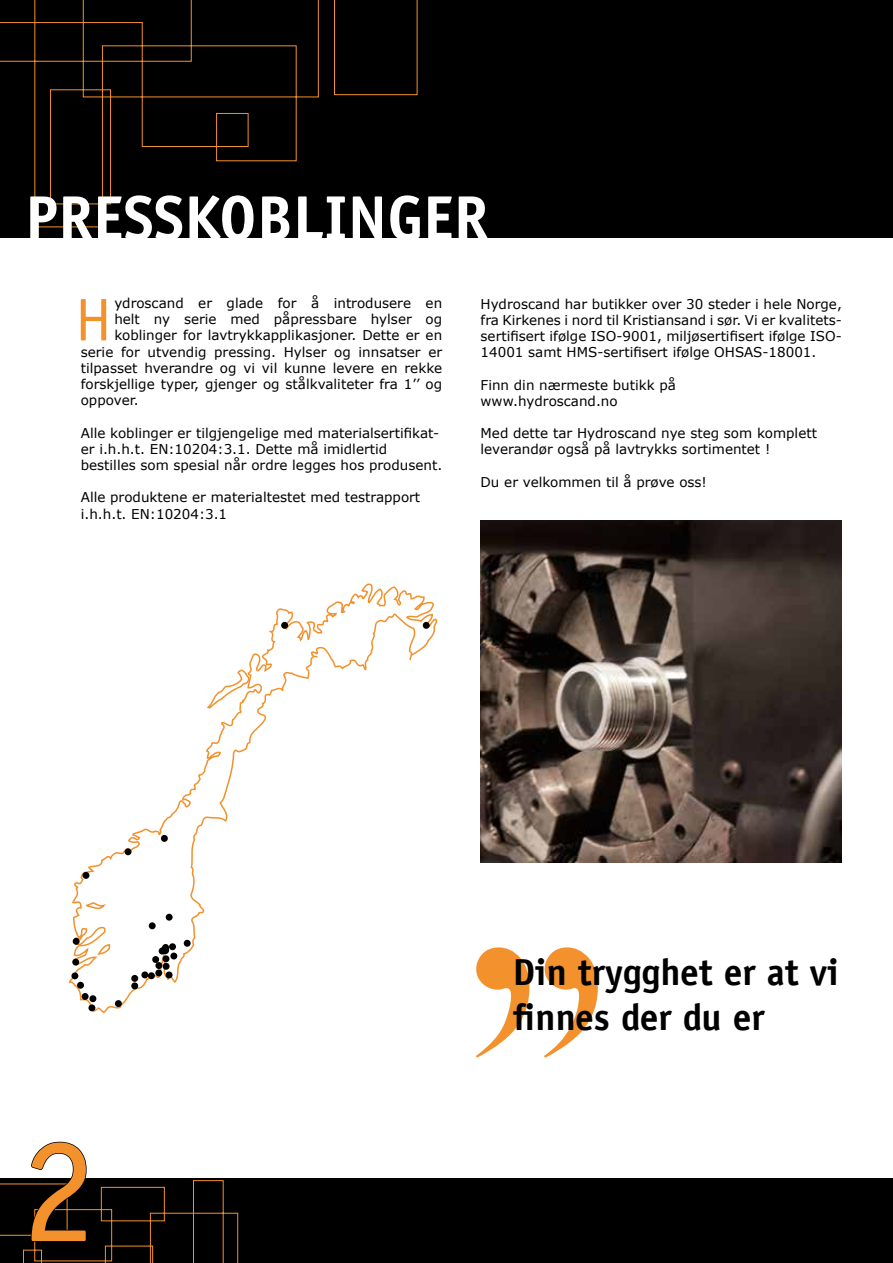
<style>
.page{position:relative;width:893px;height:1263px;background:#fff}
.page>*{position:absolute;margin:0;border:0;box-sizing:border-box;transform-origin:0 0}
.t1{font:409.65px "Felix Titling";color:#f3912d}
.t2{font:150px "Officina Sans LT";color:#f3912d}
.t3{font:700 63px "Officina Sans LT";color:#fff}
.t4{font:60.3px "Officina Sans LT";color:#f3912d}
.t5{font:700 37.5px/45px "Officina Sans LT";color:#000}
.t6{font:13.5px/16.2px "Verdana";color:#000}
</style>
<div class="page">
<div style="left:0;top:0;width:893px;height:238px;background:#000"></div>
<div style="left:0;top:1178px;width:893px;height:85px;background:#000"></div>
<svg style="left:0;top:0;width:417px;height:227px"></svg>
<svg style="left:0;top:1141px;width:239px;height:122px"></svg>
<svg style="left:68px;top:583px;width:370px;height:430px"></svg>
<svg style="left:310px;top:613px;width:107px;height:58px"></svg>
<div style="left:89px;top:995px;width:7px;height:7px;background:#000;border-radius:50%"></div>
<div style="left:161px;top:946px;width:8px;height:8px;background:#000;border-radius:50%"></div>
<div style="left:184px;top:940px;width:7px;height:7px;background:#000;border-radius:50%"></div>
<div style="left:115px;top:1000px;width:7px;height:7px;background:#000;border-radius:50%"></div>
<div style="left:88px;top:1004px;width:7px;height:7px;background:#000;border-radius:50%"></div>
<div style="left:77px;top:982px;width:7px;height:7px;background:#000;border-radius:50%"></div>
<div style="left:71px;top:972px;width:7px;height:7px;background:#000;border-radius:50%"></div>
<div style="left:82px;top:993px;width:7px;height:7px;background:#000;border-radius:50%"></div>
<div style="left:161px;top:835px;width:7px;height:7px;background:#000;border-radius:50%"></div>
<div style="left:423px;top:622px;width:7px;height:7px;background:#000;border-radius:50%"></div>
<div style="left:281px;top:622px;width:7px;height:7px;background:#000;border-radius:50%"></div>
<div style="left:83px;top:872px;width:6px;height:7px;background:#000;border-radius:50%"></div>
<div style="left:148px;top:972px;width:7px;height:7px;background:#000;border-radius:50%"></div>
<div style="left:131px;top:982px;width:7px;height:7px;background:#000;border-radius:50%"></div>
<div style="left:155px;top:969px;width:7px;height:7px;background:#000;border-radius:50%"></div>
<div style="left:163px;top:963px;width:7px;height:7px;background:#000;border-radius:50%"></div>
<div style="left:166px;top:971px;width:7px;height:7px;background:#000;border-radius:50%"></div>
<div style="left:159px;top:947px;width:7px;height:7px;background:#000;border-radius:50%"></div>
<div style="left:162px;top:944px;width:7px;height:7px;background:#000;border-radius:50%"></div>
<div style="left:169px;top:943px;width:7px;height:7px;background:#000;border-radius:50%"></div>
<div style="left:155px;top:962px;width:7px;height:7px;background:#000;border-radius:50%"></div>
<div style="left:149px;top:922px;width:7px;height:7px;background:#000;border-radius:50%"></div>
<div style="left:166px;top:914px;width:7px;height:7px;background:#000;border-radius:50%"></div>
<div style="left:152px;top:956px;width:7px;height:7px;background:#000;border-radius:50%"></div>
<div style="left:141px;top:971px;width:7px;height:7px;background:#000;border-radius:50%"></div>
<div style="left:131px;top:975px;width:7px;height:7px;background:#000;border-radius:50%"></div>
<div style="left:73px;top:938px;width:7px;height:7px;background:#000;border-radius:50%"></div>
<div style="left:72px;top:959px;width:7px;height:6px;background:#000;border-radius:50%"></div>
<div style="left:162px;top:955px;width:7px;height:7px;background:#000;border-radius:50%"></div>
<div style="left:170px;top:952px;width:7px;height:7px;background:#000;border-radius:50%"></div>
<div style="left:125px;top:848px;width:7px;height:7px;background:#000;border-radius:50%"></div>
<img style="left:480px;top:520px;width:362px;height:342px">
<h3 class="t3" style="left:26px;top:179px;width:465px">PRESSKOBLINGER</h3>
<h3 class="t4" style="left:75px;top:285px;width:38px">H</h3>
<p class="t6" style="left:114px;top:295px;width:329px">ydroscand er glade for å introdusere en</p>
<p class="t6" style="left:114px;top:311px;width:329px">helt ny serie med påpressbare hylser og</p>
<p class="t6" style="left:114px;top:327px;width:329px">koblinger for lavtrykkapplikasjoner. Dette er en</p>
<p class="t6" style="left:81px;top:343px;width:363px">serie for utvendig pressing. Hylser og innsatser er</p>
<p class="t6" style="left:81px;top:360px;width:363px">tilpasset hverandre og vi vil kunne levere en rekke</p>
<p class="t6" style="left:81px;top:376px;width:363px">forskjellige typer, gjenger og stålkvaliteter fra 1’’ og</p>
<p class="t6" style="left:81px;top:392px;width:59px">oppover.</p>
<p class="t6" style="left:81px;top:424px;width:363px">Alle koblinger er tilgjengelige med materialsertifikat&shy;er i.h.h.t. EN:10204:3.1. Dette må imidlertid bestilles som spesial når ordre legges hos produsent.</p>
<p class="t6" style="left:81px;top:489px;width:341px">Alle produktene er materialtestet med testrapport i.h.h.t. EN:10204:3.1</p>
<p class="t6" style="left:481px;top:295px;width:363px;text-align:justify">Hydroscand har butikker over 30 steder i hele Norge, fra Kirkenes i nord til Kristiansand i sør. Vi er kvalitets&shy;sertifisert ifølge ISO-9001, miljøsertifisert ifølge ISO-14001 samt HMS-sertifisert ifølge OHSAS-18001.</p>
<p class="t6" style="left:481px;top:376px;width:197px">Finn din nærmeste butikk på www.hydroscand.no</p>
<p class="t6" style="left:481px;top:425px;width:338px">Med dette tar Hydroscand nye steg som komplett leverandør også på lavtrykks sortimentet !</p>
<p class="t6" style="left:481px;top:474px;width:228px">Du er velkommen til å prøve oss!</p>
<h2 class="t2" style="left:21px;top:1102px;width:77px">2</h2>
<h1 class="t1" style="left:469px;top:866px;width:138px">”</h1>
<h3 class="t5" style="left:513px;top:949px;width:328px">Din trygghet er at vi finnes der du er</h3>
</div>
